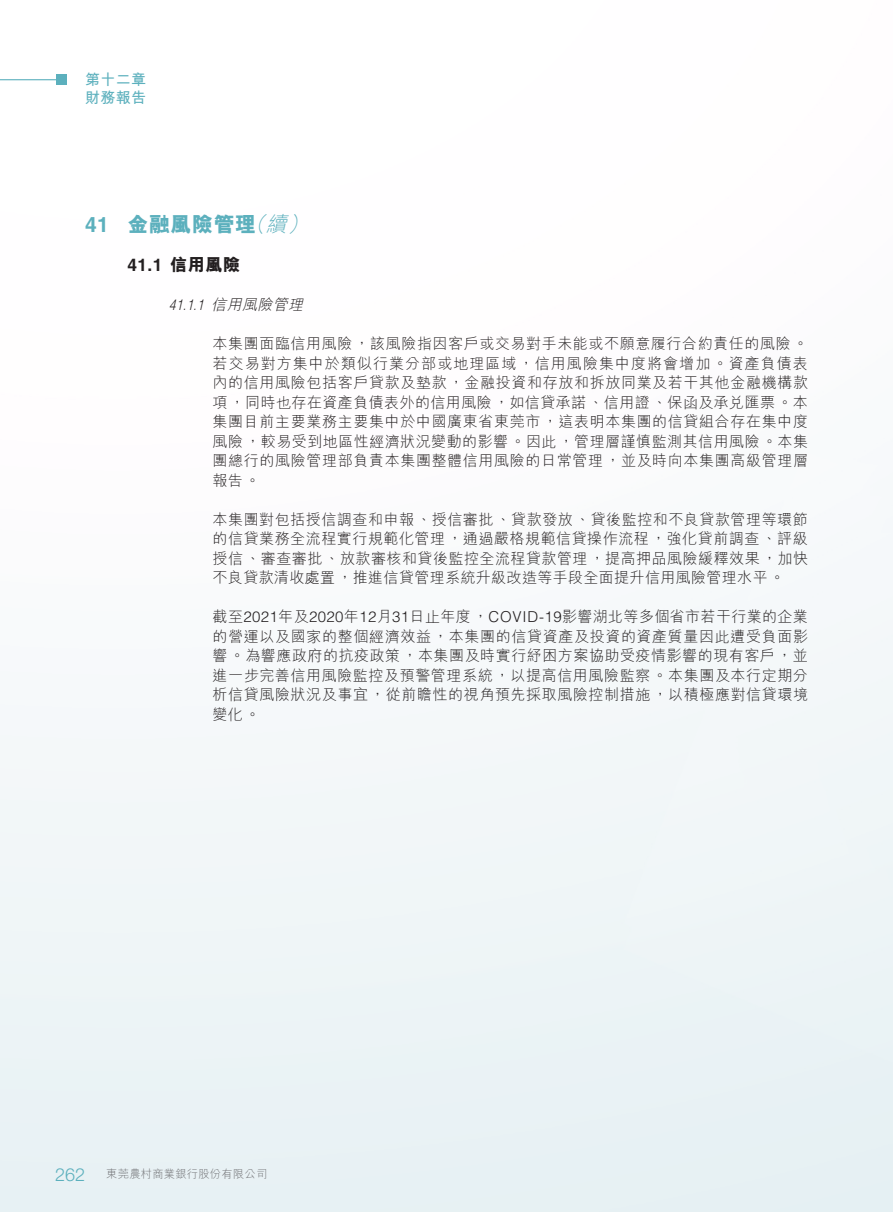
<style>
.page{position:relative;width:893px;height:1212px;background:#fff}
.page>*{position:absolute;margin:0;border:0;box-sizing:border-box;transform-origin:0 0}
.t1{font:800 21px "M Hei HK";letter-spacing:.025em;color:#5cb0bd}
.t2{font:300 18px "Helvetica Neue LT Std";color:#5cb0bd}
.t3{font:700 17.25px "Helvetica LT Std";color:#231f20}
.t4{font:300 15px/19.5px "M Hei HK";letter-spacing:.04em;color:#231f20;text-align:justify}
.t5{font:italic 300 15px "Helvetica LT Std";color:#231f20;scale:.8 1}
.t6{font:700 15px/18px "M Hei HK";letter-spacing:.025em;color:#5cb0bd}
.t7{font:300 11.25px "M Hei HK";letter-spacing:.025em;color:#6c6d70}
.s1{font-family:"Helvetica LT Std";font-weight:700}
.s2{font-weight:300;font-style:italic}
.s3{font-family:"M Hei HK";font-weight:800}
.s4{font-family:"M Hei HK"}
.s5{font-family:"Helvetica LT Std"}
</style>
<div class="page">
<hr style="left:0;top:79px;width:66px;height:1px;background:#5cb0bd">
<div style="left:56px;top:74px;width:11px;height:11px;background:#5cb0bd"></div>
<p class="t6" style="left:85px;top:70px;width:63px">第十二章財務報告</p>
<h1 class="t1" style="left:85px;top:210px;width:231px"><span class="s1">41</span> 金融風險管理<span class="s2">（續）</span></h1>
<p class="t3" style="left:128px;top:254px;width:114px">41.1 <span class="s3">信用風險</span></p>
<p class="t5" style="left:169px;top:295px;width:175px">41.1.1 <span class="s4">信用風險管理</span></p>
<p class="t4" style="left:213px;top:333px;width:597px">本集團面臨信用風險，該風險指因客戶或交易對手未能或不願意履行合約責任的風險。若交易對方集中於類似行業分部或地理區域，信用風險集中度將會增加。資產負債表內的信用風險包括客戶貸款及墊款，金融投資和存放和拆放同業及若干其他金融機構款項，同時也存在資產負債表外的信用風險，如信貸承諾、信用證、保函及承兌匯票。本集團目前主要業務主要集中於中國廣東省東莞市，這表明本集團的信貸組合存在集中度風險，較易受到地區性經濟狀況變動的影響。因此，管理層謹慎監測其信用風險。本集團總行的風險管理部負責本集團整體信用風險的日常管理，並及時向本集團高級管理層報告。</p>
<p class="t4" style="left:213px;top:509px;width:597px">本集團對包括授信調查和申報、授信審批、貸款發放、貸後監控和不良貸款管理等環節的信貸業務全流程實行規範化管理，通過嚴格規範信貸操作流程，強化貸前調查、評級授信、審查審批、放款審核和貸後監控全流程貸款管理，提高押品風險緩釋效果，加快不良貸款清收處置，推進信貸管理系統升級改造等手段全面提升信用風險管理水平。</p>
<p class="t4" style="left:213px;top:606px;width:597px">截至<span class="s5">2021</span>年及<span class="s5">2020</span>年<span class="s5">12</span>月<span class="s5">31</span>日止年度，<span class="s5">COVID-19</span>影響湖北等多個省市若干行業的企業的營運以及國家的整個經濟效益，本集團的信貸資產及投資的資產質量因此遭受負面影響。為響應政府的抗疫政策，本集團及時實行紓困方案協助受疫情影響的現有客戶，並進一步完善信用風險監控及預警管理系統，以提高信用風險監察。本集團及本行定期分析信貸風險狀況及事宜，從前瞻性的視角預先採取風險控制措施，以積極應對信貸環境變化。</p>
<p class="t2" style="left:55px;top:1163px;width:31px">262</p>
<p class="t7" style="left:106px;top:1166px;width:163px">東莞農村商業銀行股份有限公司</p>
</div>
